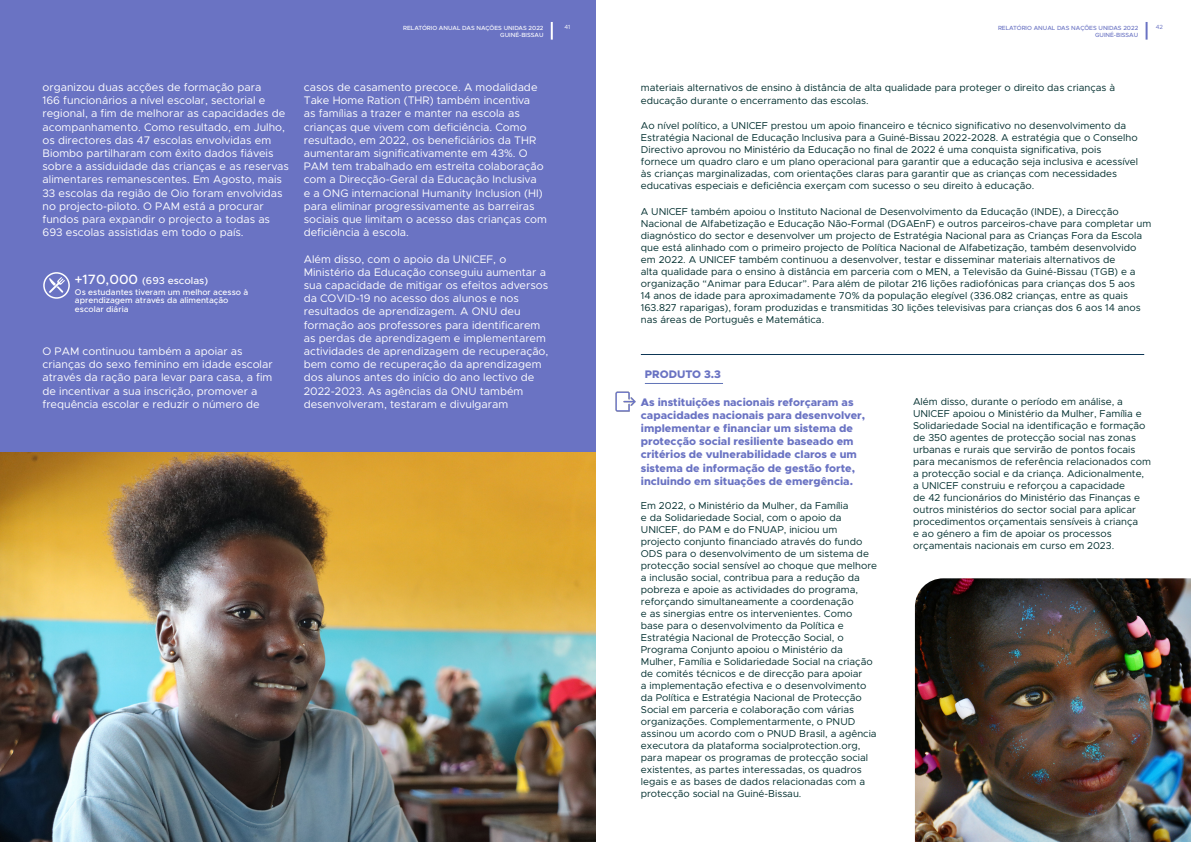
<style>
.page{position:relative;width:1191px;height:842px;background:#fff}
.page>*{position:absolute;margin:0;border:0;box-sizing:border-box;transform-origin:0 0}
.t1{font:11px/13.2px "Metropolis";color:#fff}
.t2{font:800 11px/13.2px "Metropolis";color:#6a73c3}
.t3{font:10px/12px "Metropolis";color:#002e2e}
.t4{font:500 10px "Metropolis";color:#fff}
.t5{font:500 8.3px/8.5px "Metropolis";color:#fff}
.t6{font:500 6px "Metropolis";color:#6a73c3}
.t7{font:500 6px "Metropolis";color:#fff}
.t8{font:6px "Metropolis";color:#6a73c3}
.t9{font:6px "Metropolis";color:#fff}
.s1{font-size:13.5px}
</style>
<div class="page">
<div style="left:0;top:0;width:595px;height:842px;background:#6a73c3"></div>
<svg style="left:1145px;top:22px;width:2px;height:18px"></svg>
<img style="left:0;top:453px;width:595px;height:389px">
<svg style="left:43px;top:272px;width:27px;height:27px"></svg>
<hr style="left:645px;top:383px;width:78px;height:1px;background:#6173b7">
<svg style="left:551px;top:22px;width:2px;height:18px"></svg>
<hr style="left:641px;top:354px;width:503px;height:1px;background:#0d3655">
<img style="left:615px;top:391px;width:21px;height:21px">
<img style="left:915px;top:578px;width:276px;height:264px">
<p class="t7" style="left:403px;top:24px;width:142px">RELATÓRIO ANUAL DAS NAÇÕES UNIDAS 2022</p>
<p class="t7" style="left:500px;top:31px;width:45px">GUINÉ-BISSAU</p>
<p class="t9" style="left:564px;top:23px;width:7px">41</p>
<p class="t1" style="left:43px;top:81px;width:248px">organizou duas acções de formação para<br>166 funcionários a nível escolar, sectorial e regional, a fim de melhorar as capacidades de acompanhamento. Como resultado, em Julho, os directores das 47 escolas envolvidas em Biombo partilharam com êxito dados fiáveis sobre a assiduidade das crianças e as reservas alimentares remanescentes. Em Agosto, mais 33 escolas da região de Oio foram envolvidas no projecto-piloto. O PAM está a procurar fundos para expandir o projecto a todas as 693 escolas assistidas em todo o país.</p>
<p class="t4" style="left:74px;top:274px;width:135px"><span class="s1">+170,000</span> (693 escolas)</p>
<p class="t5" style="left:75px;top:288px;width:175px">Os estudantes tiveram um melhor acesso à aprendizagem através da alimentação escolar diária</p>
<p class="t1" style="left:43px;top:345px;width:232px">O PAM continuou também a apoiar as crianças do sexo feminino em idade escolar através da ração para levar para casa, a fim de incentivar a sua inscrição, promover a frequência escolar e reduzir o número de</p>
<p class="t1" style="left:304px;top:81px;width:245px">casos de casamento precoce. A modalidade Take Home Ration (THR) também incentiva<br>as famílias a trazer e manter na escola as crianças que vivem com deficiência. Como resultado, em 2022, os beneficiários da THR aumentaram significativamente em 43%. O PAM tem trabalhado em estreita colaboração com a Direcção-Geral da Educação Inclusiva<br>e a ONG internacional Humanity Inclusion (HI) para eliminar progressivamente as barreiras sociais que limitam o acesso das crianças com deficiência à escola.</p>
<p class="t1" style="left:304px;top:252px;width:246px">Além disso, com o apoio da UNICEF, o Ministério da Educação conseguiu aumentar a sua capacidade de mitigar os efeitos adversos da COVID-19 no acesso dos alunos e nos resultados de aprendizagem. A ONU deu formação aos professores para identificarem as perdas de aprendizagem e implementarem actividades de aprendizagem de recuperação, bem como de recuperação da aprendizagem dos alunos antes do início do ano lectivo de 2022-2023. As agências da ONU também desenvolveram, testaram e divulgaram</p>
<p class="t6" style="left:998px;top:24px;width:142px">RELATÓRIO ANUAL DAS NAÇÕES UNIDAS 2022</p>
<p class="t6" style="left:1095px;top:31px;width:45px">GUINÉ-BISSAU</p>
<p class="t8" style="left:1155px;top:23px;width:9px">42</p>
<p class="t3" style="left:641px;top:81px;width:476px;line-height:13.2px">materiais alternativos de ensino à distância de alta qualidade para proteger o direito das crianças à educação durante o encerramento das escolas.</p>
<p class="t3" style="left:641px;top:120px;width:499px">Ao nível político, a UNICEF prestou um apoio financeiro e técnico significativo no desenvolvimento da Estratégia Nacional de Educação Inclusiva para a Guiné-Bissau 2022-2028. A estratégia que o Conselho Directivo aprovou no Ministério da Educação no final de 2022 é uma conquista significativa, pois fornece um quadro claro e um plano operacional para garantir que a educação seja inclusiva e acessível às crianças marginalizadas, com orientações claras para garantir que as crianças com necessidades educativas especiais e deficiência exerçam com sucesso o seu direito à educação.</p>
<p class="t3" style="left:641px;top:205px;width:512px">A UNICEF também apoiou o Instituto Nacional de Desenvolvimento da Educação (INDE), a Direcção Nacional de Alfabetização e Educação Não-Formal (DGAEnF) e outros parceiros-chave para completar um diagnóstico do sector e desenvolver um projecto de Estratégia Nacional para as Crianças Fora da Escola que está alinhado com o primeiro projecto de Política Nacional de Alfabetização, também desenvolvido em 2022. A UNICEF também continuou a desenvolver, testar e disseminar materiais alternativos de<br>alta qualidade para o ensino à distância em parceria com o MEN, a Televisão da Guiné-Bissau (TGB) e a organização “Animar para Educar”. Para além de pilotar 216 lições radiofónicas para crianças dos 5 aos<br>14 anos de idade para aproximadamente 70% da população elegível (336.082 crianças, entre as quais 163.827 raparigas), foram produzidas e transmitidas 30 lições televisivas para crianças dos 6 aos 14 anos nas áreas de Português e Matemática.</p>
<p class="t2" style="left:645px;top:368px;width:78px">PRODUTO 3.3</p>
<p class="t2" style="left:641px;top:395px;width:226px">As instituições nacionais reforçaram as capacidades nacionais para desenvolver, implementar e financiar um sistema de protecção social resiliente baseado em critérios de vulnerabilidade claros e um sistema de informação de gestão forte, incluindo em situações de emergência.</p>
<p class="t3" style="left:641px;top:499px;width:238px">Em 2022, o Ministério da Mulher, da Família<br>e da Solidariedade Social, com o apoio da UNICEF, do PAM e do FNUAP, iniciou um projecto conjunto financiado através do fundo ODS para o desenvolvimento de um sistema de protecção social sensível ao choque que melhore a inclusão social, contribua para a redução da pobreza e apoie as actividades do programa, reforçando simultaneamente a coordenação<br>e as sinergias entre os intervenientes. Como base para o desenvolvimento da Política e Estratégia Nacional de Protecção Social, o Programa Conjunto apoiou o Ministério da Mulher, Família e Solidariedade Social na criação de comités técnicos e de direcção para apoiar<br>a implementação efectiva e o desenvolvimento da Política e Estratégia Nacional de Protecção Social em parceria e colaboração com várias organizações. Complementarmente, o PNUD assinou um acordo com o PNUD Brasil, a agência executora da plataforma socialprotection.org, para mapear os programas de protecção social existentes, as partes interessadas, os quadros legais e as bases de dados relacionadas com a protecção social na Guiné-Bissau.</p>
<p class="t3" style="left:913px;top:395px;width:239px">Além disso, durante o período em análise, a UNICEF apoiou o Ministério da Mulher, Família e Solidariedade Social na identificação e formação de 350 agentes de protecção social nas zonas urbanas e rurais que servirão de pontos focais para mecanismos de referência relacionados com a protecção social e da criança. Adicionalmente, a UNICEF construiu e reforçou a capacidade<br>de 42 funcionários do Ministério das Finanças e outros ministérios do sector social para aplicar procedimentos orçamentais sensíveis à criança<br>e ao género a fim de apoiar os processos orçamentais nacionais em curso em 2023.</p>
</div>
